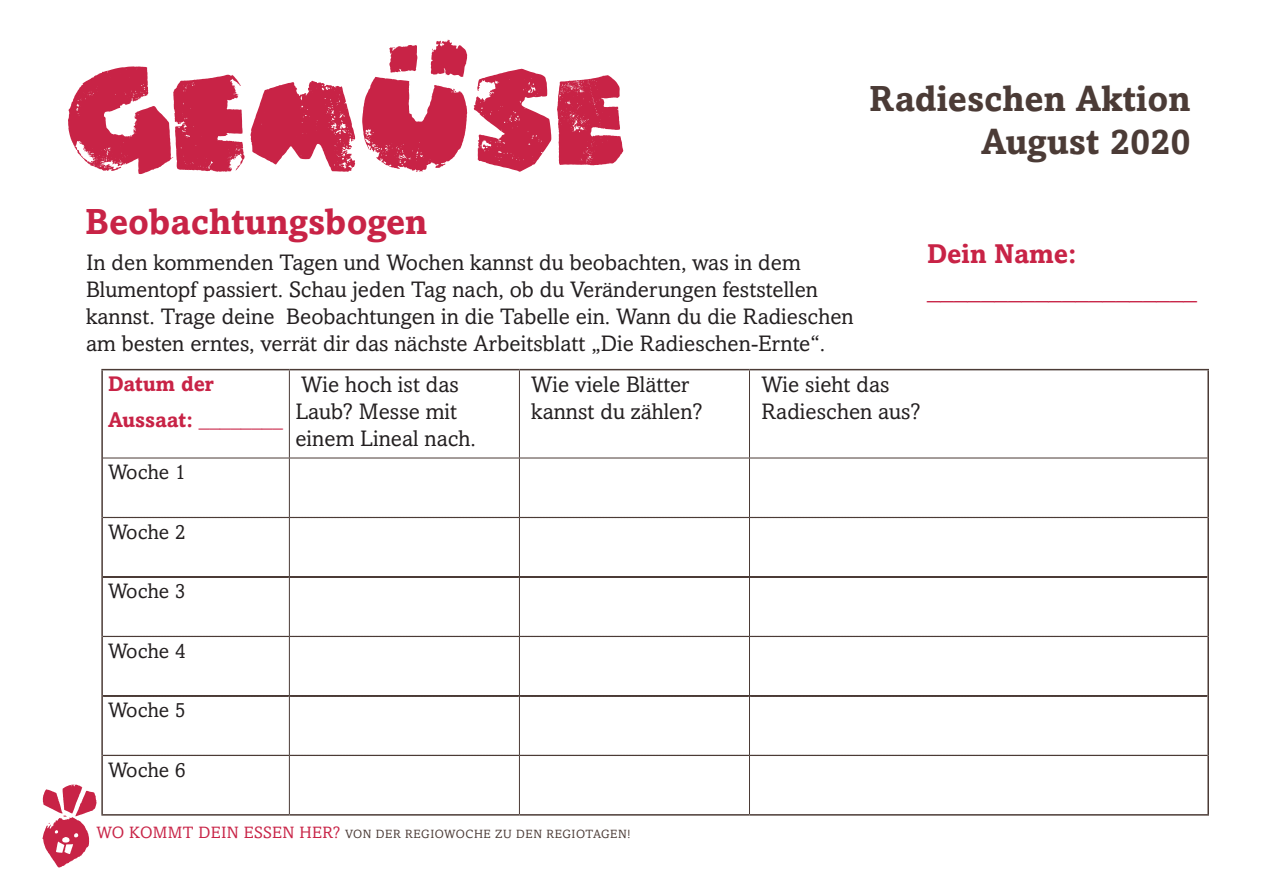
<style>
.page{position:relative;width:1263px;height:893px;background:#fff}
.page>*{position:absolute;margin:0;border:0;box-sizing:border-box;transform-origin:0 0}
.t1{font:700 36px/43.2px "Amasis MT Pro";color:#4b3b36;text-align:right}
.t2{font:700 36px "Amasis MT Pro";color:#c82346}
.t3{font:700 27px/36px "Amasis MT Pro";color:#c82346}
.t4{font:22.5px/27px "Amasis MT Pro";color:#231f20}
.t5{font:21px "Amasis MT Pro";color:#231f20}
.t6{font:700 21px/36px "Amasis MT Pro";color:#c82346}
.t7{font:12px "Amasis MT Pro";letter-spacing:.05em;color:#4b3b36}
.s1{font-size:16.5px;color:#c82346}
</style>
<div class="page">
<svg style="left:557px;top:75px;width:66px;height:90px"></svg>
<svg style="left:474px;top:69px;width:77px;height:103px"></svg>
<svg style="left:362px;top:39px;width:105px;height:133px"></svg>
<svg style="left:68px;top:66px;width:287px;height:108px"></svg>
<svg style="left:103px;top:517px;width:1104px;height:1px"></svg>
<svg style="left:103px;top:576px;width:1104px;height:1px"></svg>
<svg style="left:103px;top:636px;width:1104px;height:1px"></svg>
<svg style="left:103px;top:695px;width:1104px;height:1px"></svg>
<svg style="left:103px;top:755px;width:1104px;height:1px"></svg>
<hr style="left:101px;top:369px;width:188px;height:1px;background:#4b3b36">
<hr style="left:101px;top:370px;width:2px;height:88px;background:#4b3b36">
<hr style="left:289px;top:369px;width:230px;height:1px;background:#4b3b36">
<hr style="left:519px;top:369px;width:230px;height:1px;background:#4b3b36">
<hr style="left:749px;top:369px;width:460px;height:1px;background:#4b3b36">
<hr style="left:1207px;top:370px;width:2px;height:88px;background:#4b3b36">
<hr style="left:289px;top:370px;width:1px;height:88px;background:#4b3b36">
<hr style="left:519px;top:370px;width:1px;height:88px;background:#4b3b36">
<hr style="left:749px;top:370px;width:1px;height:88px;background:#4b3b36">
<hr style="left:103px;top:458px;width:186px;height:1px;background:#4b3b36">
<hr style="left:289px;top:458px;width:230px;height:1px;background:#4b3b36">
<hr style="left:519px;top:458px;width:230px;height:1px;background:#4b3b36">
<hr style="left:749px;top:458px;width:458px;height:1px;background:#4b3b36">
<hr style="left:101px;top:458px;width:2px;height:59px;background:#4b3b36">
<hr style="left:1207px;top:458px;width:2px;height:59px;background:#4b3b36">
<hr style="left:101px;top:517px;width:2px;height:60px;background:#4b3b36">
<hr style="left:1207px;top:517px;width:2px;height:60px;background:#4b3b36">
<hr style="left:101px;top:577px;width:2px;height:59px;background:#4b3b36">
<hr style="left:1207px;top:577px;width:2px;height:59px;background:#4b3b36">
<hr style="left:101px;top:636px;width:2px;height:60px;background:#4b3b36">
<hr style="left:1207px;top:636px;width:2px;height:60px;background:#4b3b36">
<hr style="left:101px;top:696px;width:2px;height:59px;background:#4b3b36">
<hr style="left:1207px;top:696px;width:2px;height:59px;background:#4b3b36">
<hr style="left:101px;top:755px;width:2px;height:59px;background:#4b3b36">
<hr style="left:1207px;top:755px;width:2px;height:59px;background:#4b3b36">
<hr style="left:101px;top:814px;width:188px;height:2px;background:#4b3b36">
<hr style="left:289px;top:814px;width:230px;height:2px;background:#4b3b36">
<hr style="left:519px;top:814px;width:230px;height:2px;background:#4b3b36">
<hr style="left:749px;top:814px;width:460px;height:2px;background:#4b3b36">
<hr style="left:289px;top:458px;width:1px;height:59px;background:#4b3b36">
<hr style="left:519px;top:458px;width:1px;height:59px;background:#4b3b36">
<hr style="left:749px;top:458px;width:1px;height:59px;background:#4b3b36">
<hr style="left:289px;top:517px;width:1px;height:60px;background:#4b3b36">
<hr style="left:519px;top:517px;width:1px;height:60px;background:#4b3b36">
<hr style="left:749px;top:517px;width:1px;height:60px;background:#4b3b36">
<hr style="left:289px;top:577px;width:1px;height:59px;background:#4b3b36">
<hr style="left:519px;top:577px;width:1px;height:59px;background:#4b3b36">
<hr style="left:749px;top:577px;width:1px;height:59px;background:#4b3b36">
<hr style="left:289px;top:636px;width:1px;height:60px;background:#4b3b36">
<hr style="left:519px;top:636px;width:1px;height:60px;background:#4b3b36">
<hr style="left:749px;top:636px;width:1px;height:60px;background:#4b3b36">
<hr style="left:289px;top:696px;width:1px;height:59px;background:#4b3b36">
<hr style="left:519px;top:696px;width:1px;height:59px;background:#4b3b36">
<hr style="left:749px;top:696px;width:1px;height:59px;background:#4b3b36">
<hr style="left:289px;top:755px;width:1px;height:59px;background:#4b3b36">
<hr style="left:519px;top:755px;width:1px;height:59px;background:#4b3b36">
<hr style="left:749px;top:755px;width:1px;height:59px;background:#4b3b36">
<svg style="left:42px;top:784px;width:55px;height:83px"></svg>
<p class="t1" style="left:869px;top:77px;width:323px">Radieschen Aktion<br>August 2020</p>
<p class="t2" style="left:85px;top:200px;width:344px">Beobachtungsbogen</p>
<p class="t4" style="left:86px;top:249px;width:769px">In den kommenden Tagen und Wochen kannst du beobachten, was in dem Blumentopf passiert. Schau jeden Tag nach, ob du Veränderungen feststellen kannst. Trage deine Beobachtungen in die Tabelle ein. Wann du die Radieschen am besten erntes, verrät dir das nächste Arbeitsblatt „Die Radieschen-Ernte“.</p>
<p class="t3" style="left:927px;top:236px;width:271px">Dein Name: ____________________</p>
<p class="t6" style="left:108px;top:366px;width:176px">Datum der<br>Aussaat: ________</p>
<p class="t4" style="left:295px;top:371px;width:182px">Wie hoch ist das<br>Laub? Messe mit einem Lineal nach.</p>
<p class="t4" style="left:531px;top:371px;width:160px">Wie viele Blätter</p>
<p class="t4" style="left:531px;top:398px;width:172px">kannst du zählen?</p>
<p class="t5" style="left:108px;top:460px;width:79px">Woche 1</p>
<p class="t5" style="left:108px;top:519px;width:79px">Woche 2</p>
<p class="t5" style="left:108px;top:579px;width:79px">Woche 3</p>
<p class="t5" style="left:108px;top:638px;width:79px">Woche 4</p>
<p class="t5" style="left:108px;top:698px;width:79px">Woche 5</p>
<p class="t5" style="left:108px;top:757px;width:79px">Woche 6</p>
<p class="t7" style="left:96px;top:827px;width:535px"><span class="s1">WO KOMMT DEIN ESSEN HER?</span> VON DER REGIOWOCHE ZU DEN REGIOTAGEN!</p>
<p class="t4" style="left:761px;top:371px;width:160px">Wie sieht das<br>Radieschen aus?</p>
</div>
